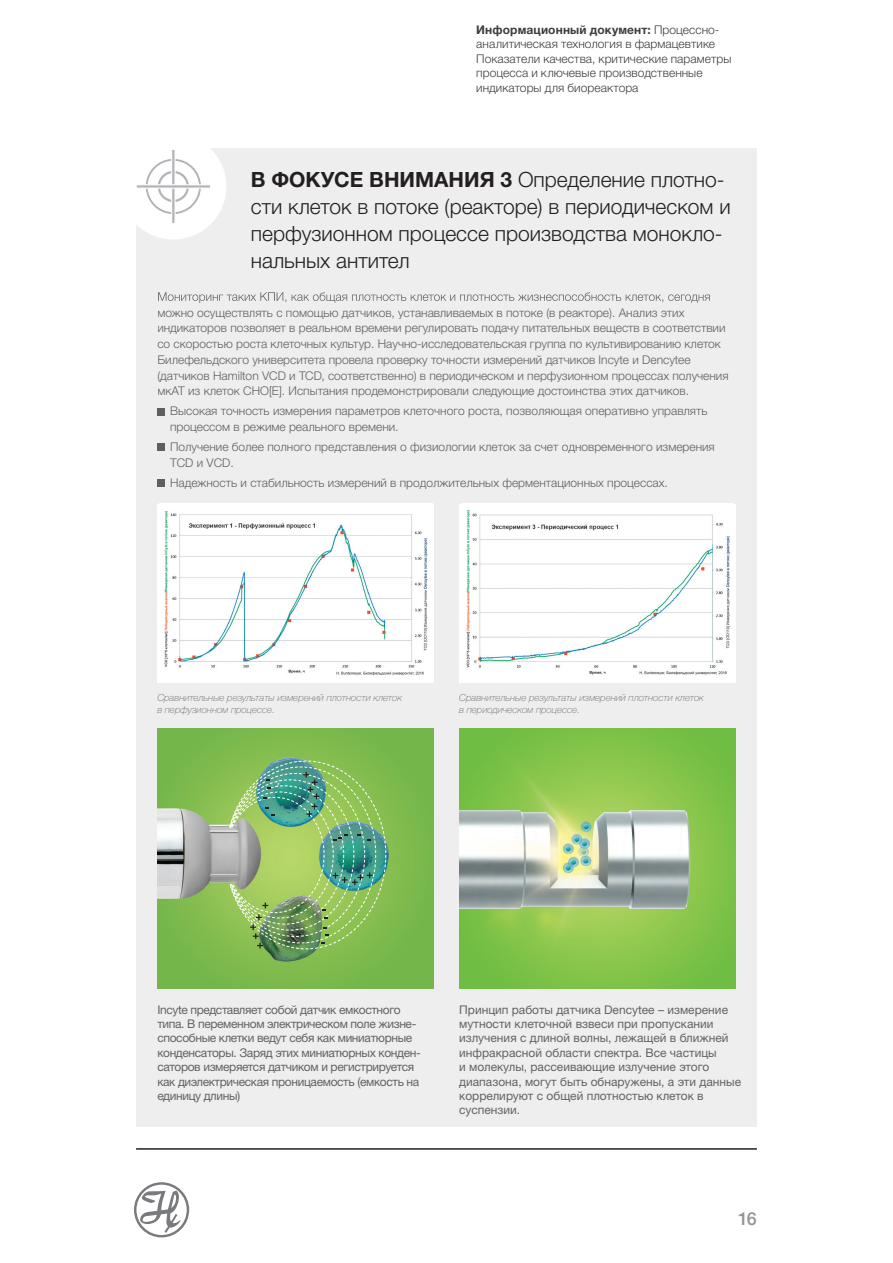
<style>
.page{position:relative;width:893px;height:1263px;background:#fff}
.page>*{position:absolute;margin:0;border:0;box-sizing:border-box;transform-origin:0 0}
.t1{font:300 21px/27px "Helvetica Neue LTW1 G";color:#231f20}
.t2{font:500 18px "Helvetica Neue LT Pro";color:#939598}
.t3{font:300 12px/15.8px "Helvetica Neue LTW1 G";color:#5f5f62}
.t4{font:12px/14.4px "Helvetica Neue LTW1 G";color:#636366}
.t5{font:12px/14.4px "Helvetica Neue LTW1 G";letter-spacing:-.025em;color:#636366}
.t6{font:300 12px/14.4px "Helvetica Neue LTW1 G";letter-spacing:.005em;color:#3e3e3f}
.t7{font:italic 100 9.75px/11.7px "Helvetica Neue LTW1 G";color:#636366}
.s1{font-weight:700}
</style>
<div class="page">
<hr style="left:136px;top:1148px;width:621px;height:2px;background:#231f20">
<svg style="left:134px;top:1182px;width:55px;height:55px"></svg>
<div style="left:136px;top:149px;width:621px;height:978px;background:#eeeeef"></div>
<svg style="left:158px;top:292px;width:552px;height:11px"></svg>
<div style="left:157px;top:408px;width:8px;height:7px;background:#5f5f62"></div>
<div style="left:157px;top:444px;width:8px;height:7px;background:#5f5f62"></div>
<div style="left:157px;top:480px;width:8px;height:7px;background:#5f5f62"></div>
<div style="left:120px;top:133px;width:106px;height:107px;background:#fff;border-radius:50%"></div>
<svg style="left:146px;top:159px;width:55px;height:55px"></svg>
<svg style="left:171px;top:149px;width:5px;height:74px"></svg>
<svg style="left:136px;top:184px;width:74px;height:5px"></svg>
<div style="left:157px;top:504px;width:277px;height:178px;background:#fff"></div>
<img style="left:164px;top:511px;width:264px;height:165px">
<div style="left:459px;top:504px;width:277px;height:178px;background:#fff"></div>
<img style="left:466px;top:510px;width:264px;height:165px">
<img style="left:157px;top:728px;width:277px;height:261px">
<img style="left:226px;top:760px;width:160px;height:189px">
<img style="left:459px;top:728px;width:277px;height:261px">
<p class="t6" style="left:476px;top:23px;width:257px"><span class="s1">Информационный документ:</span> Процессно&shy;аналитическая технология в фармацевтике Показатели качества, критические параметры процесса и ключевые производственные индикаторы для биореактора</p>
<h1 class="t1" style="left:251px;top:166px;width:481px"><span class="s1">В ФОКУСЕ ВНИМАНИЯ 3</span> Определение плотно&shy;сти клеток в потоке (реакторе) в периодическом и перфузионном процессе производства монокло&shy;нальных антител</h1>
<p class="t3" style="left:157px;top:304px;width:573px">можно осуществлять с помощью датчиков, устанавливаемых в потоке (в реакторе). Анализ этих индикаторов позволяет в реальном времени регулировать подачу питательных веществ в соответствии со скоростью роста клеточных культур. Научно-исследовательская группа по культивированию клеток Билефельдского университета провела проверку точности измерений датчиков Incyte и Dencytee (датчиков Hamilton VCD и TCD, соответственно) в периодическом и перфузионном процессах получения мкАТ из клеток CHO[E]. Испытания продемонстрировали следующие достоинства этих датчиков.</p>
<p class="t3" style="left:170px;top:403px;width:539px">Высокая точность измерения параметров клеточного роста, позволяющая оперативно управлять процессом в режиме реального времени.</p>
<p class="t3" style="left:170px;top:439px;width:546px">Получение более полного представления о физиологии клеток за счет одновременного измерения<br>TCD и VCD.</p>
<p class="t3" style="left:170px;top:475px;width:499px">Надежность и стабильность измерений в продолжительных ферментационных процессах.</p>
<p class="t7" style="left:157px;top:692px;width:246px">Сравнительные результаты измерений плотности клеток в перфузионном процессе.</p>
<p class="t7" style="left:459px;top:692px;width:246px">Сравнительные результаты измерений плотности клеток в периодическом процессе.</p>
<p class="t5" style="left:157px;top:1002px;width:265px">Incyte представляет собой датчик емкостного типа. В переменном электрическом поле жизне&shy;способные клетки ведут себя как миниатюрные конденсаторы. Заряд этих миниатюрных конден&shy;саторов измеряется датчиком и регистрируется как диэлектрическая проницаемость (емкость на единицу длины)</p>
<p class="t4" style="left:459px;top:1002px;width:283px">Принцип работы датчика Dencytee – измерение мутности клеточной взвеси при пропускании излучения с длиной волны, лежащей в ближней инфракрасной области спектра. Все частицы<br>и молекулы, рассеивающие излучение этого диапазона, могут быть обнаружены, а эти данные коррелируют с общей плотностью клеток в суспензии.</p>
<h2 class="t2" style="left:738px;top:1207px;width:20px">16</h2>
</div>
